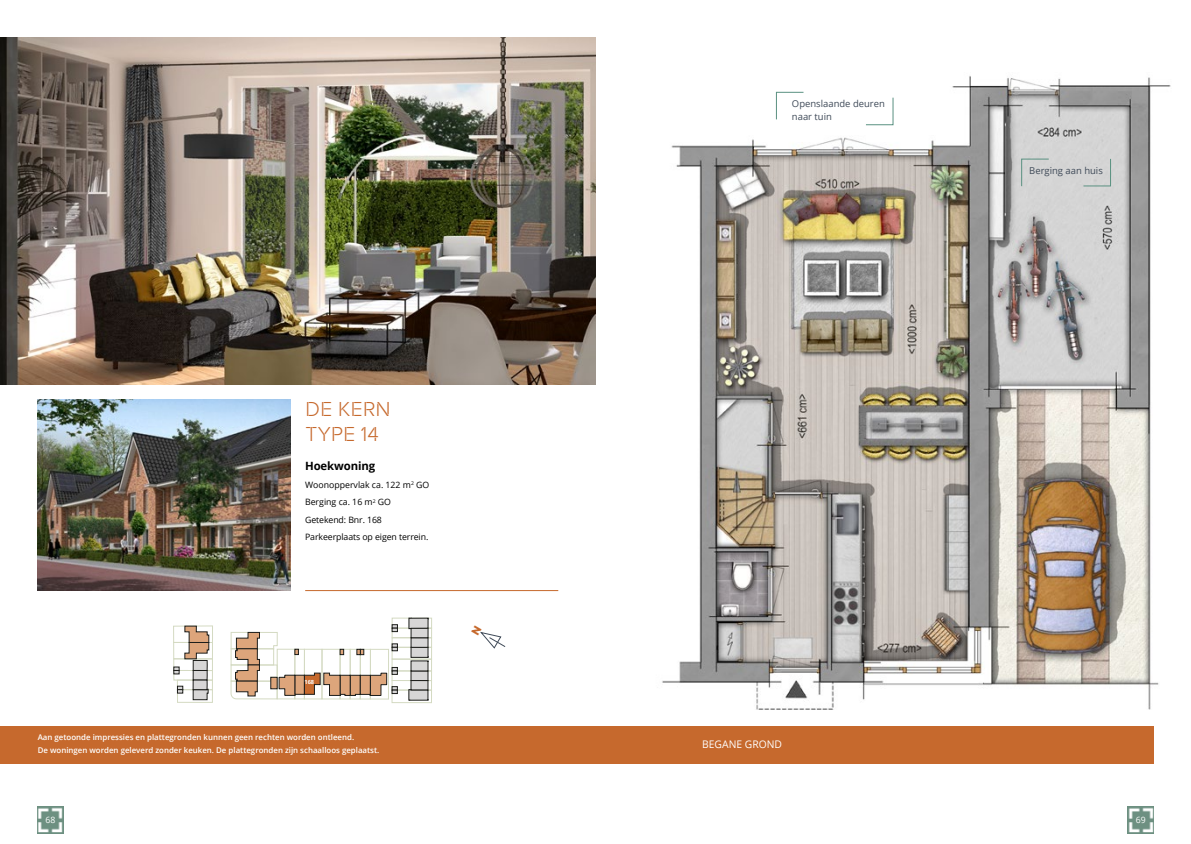
<style>
.page{position:relative;width:1191px;height:844px;background:#fff}
.page>*{position:absolute;margin:0;border:0;box-sizing:border-box;transform-origin:0 0}
.t1{font:21px/25.2px "Rafale BG";letter-spacing:.02em;color:#c6692d}
.t2{font:700 11.38px "Open Sans";letter-spacing:-.01em;color:#000}
.t3{font:10.5px "Open Sans";color:#fff}
.t4{font:9.45px/13.4px "Open Sans";color:#3f4a58}
.t5{font:8.75px/17.5px "Open Sans";letter-spacing:-.01em;color:#000}
.t6{font:8.75px "Open Sans";color:#fff}
.t7{font:600 7.88px/13.4px "Open Sans";color:#fff}
.t8{font:700 5.69px "Open Sans";color:#fff}
</style>
<div class="page">
<img style="left:37px;top:806px;width:26px;height:26px">
<img style="left:1127px;top:806px;width:26px;height:26px">
<div style="left:0;top:725px;width:1153px;height:38px;background:#c6692d"></div>
<img style="left:37px;top:399px;width:253px;height:191px">
<hr style="left:305px;top:590px;width:253px;height:1px;background:#c6692d">
<img style="left:662px;top:76px;width:509px;height:634px">
<svg style="left:776px;top:92px;width:28px;height:28px"></svg>
<svg style="left:1021px;top:159px;width:28px;height:27px"></svg>
<svg style="left:865px;top:97px;width:28px;height:28px"></svg>
<svg style="left:1083px;top:158px;width:28px;height:28px"></svg>
<div style="left:392px;top:627px;width:40px;height:10px;border:1px solid #d4dac2"></div>
<div style="left:295px;top:649px;width:9px;height:50px;border:1px solid #d4dac2"></div>
<div style="left:411px;top:628px;width:17px;height:9px;background:#d7d6d6"></div>
<svg style="left:392px;top:617px;width:40px;height:14px"></svg>
<svg style="left:173px;top:625px;width:40px;height:139px"></svg>
<div style="left:295px;top:675px;width:9px;height:19px;background:#dda57b"></div>
<svg style="left:304px;top:637px;width:128px;height:65px"></svg>
<svg style="left:231px;top:632px;width:67px;height:67px"></svg>
<img style="left:0;top:37px;width:595px;height:347px">
<svg style="left:480px;top:631px;width:26px;height:18px"></svg>
<h1 class="t1" style="left:305px;top:397px;width:87px">DE KERN<br>TYPE 14</h1>
<h2 class="t2" style="left:305px;top:458px;width:72px">Hoekwoning</h2>
<p class="t5" style="left:305px;top:475px;width:126px">Woonoppervlak ca. 122 m<sup>2</sup> GO<br>Berging ca. 16 m<sup>2</sup> GO<br>Getekend: Bnr. 168<br>Parkeerplaats op eigen terrein.</p>
<p class="t8" style="left:304px;top:678px;width:11px">168</p>
<p class="t7" style="left:38px;top:729px;width:343px">Aan getoonde impressies en plattegronden kunnen geen rechten worden ontleend.<br>De woningen worden geleverd zonder keuken. De plattegronden zijn schaalloos geplaatst.</p>
<p class="t4" style="left:792px;top:97px;width:94px">Openslaande deuren naar tuin</p>
<p class="t4" style="left:1029px;top:163px;width:75px">Berging aan huis</p>
<h3 class="t3" style="left:702px;top:737px;width:81px">BEGANE GROND</h3>
<p class="t6" style="left:46px;top:814px;width:11px">68</p>
<p class="t6" style="left:1135px;top:814px;width:11px">69</p>
</div>
